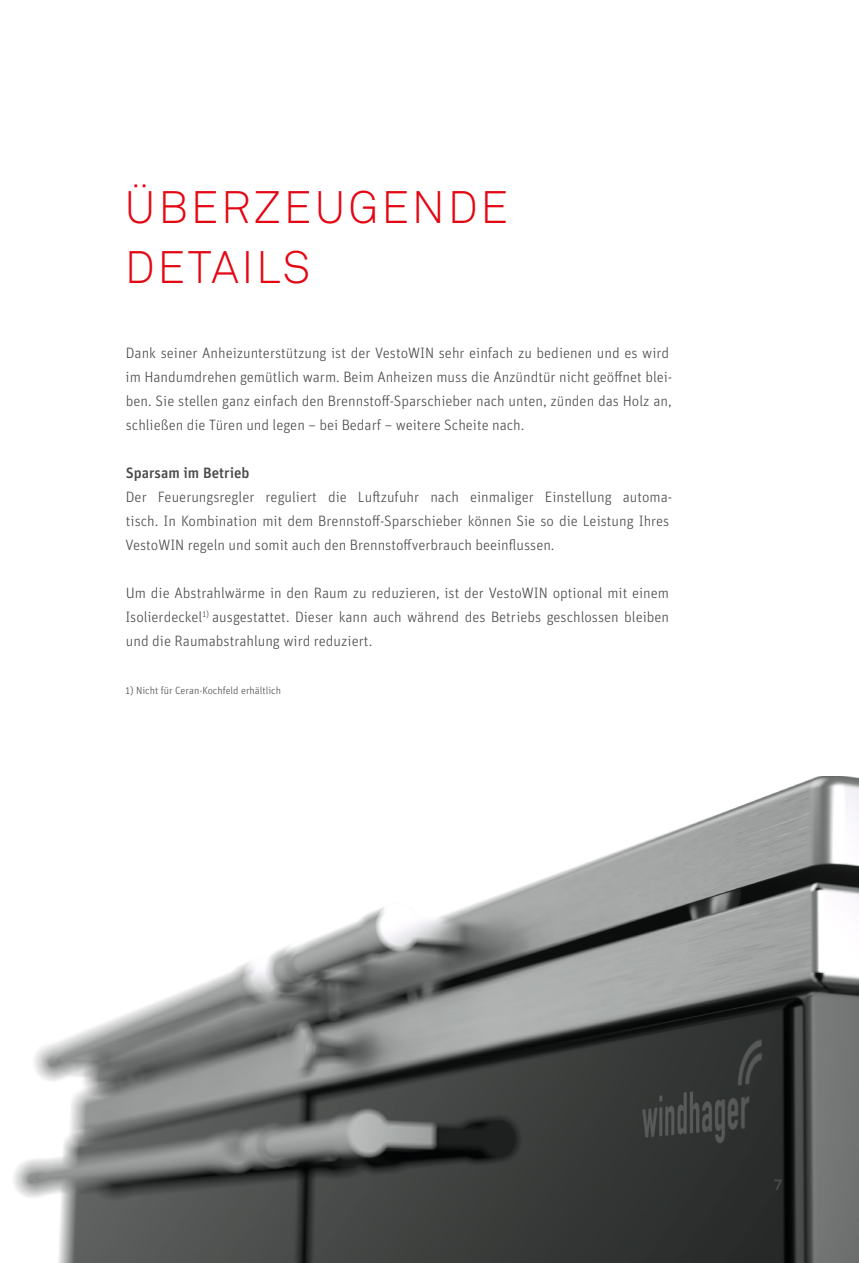
<style>
.page{position:relative;width:859px;height:1263px;background:#fff}
.page>*{position:absolute;margin:0;border:0;box-sizing:border-box;transform-origin:0 0}
.t1{font:300 45px/60px "Akkurat Pro";letter-spacing:.06em;color:#e30613}
.t2{font:300 15px/24px "Unit OT";color:#4a4a49}
.t3{font:500 15px "Unit OT";color:#4a4a49}
.t4{font:700 15px "Akkurat Pro";color:#4a4a49}
.t5{font:300 10.5px "Unit OT";color:#4a4a49}
</style>
<div class="page">
<img style="left:13px;top:776px;width:846px;height:487px">
<h1 class="t1" style="left:124px;top:177px;width:385px">ÜBERZEUGENDE<br>DETAILS</h1>
<p class="t2" style="left:126px;top:341px;width:548px">Dank seiner Anheizunterstützung ist der VestoWIN sehr einfach zu bedienen und es wird im Handumdrehen gemütlich warm. Beim Anheizen muss die Anzündtür nicht geöffnet blei&shy;ben. Sie stellen ganz einfach den Brennstoff-Sparschieber nach unten, zünden das Holz an, schließen die Türen und legen – bei Bedarf – weitere Scheite nach.</p>
<p class="t3" style="left:126px;top:463px;width:125px">Sparsam im Betrieb</p>
<p class="t2" style="left:125px;top:485px;width:548px">Der Feuerungsregler reguliert die Luftzufuhr nach einmaliger Einstellung automa&shy;tisch. In Kombination mit dem Brennstoff-Sparschieber können Sie so die Leistung Ihres<br>VestoWIN regeln und somit auch den Brennstoffverbrauch beeinflussen.</p>
<p class="t2" style="left:125px;top:581px;width:545px;text-align:justify">Um die Abstrahlwärme in den Raum zu reduzieren, ist der VestoWIN optional mit einem Isolierdeckel<sup>1)</sup> ausgestattet. Dieser kann auch während des Betriebs geschlossen bleiben und die Raumabstrahlung wird reduziert.</p>
<p class="t5" style="left:126px;top:684px;width:157px">1) Nicht für Ceran-Kochfeld erhältlich</p>
<p class="t4" style="left:774px;top:1175px;width:10px">7</p>
</div>
